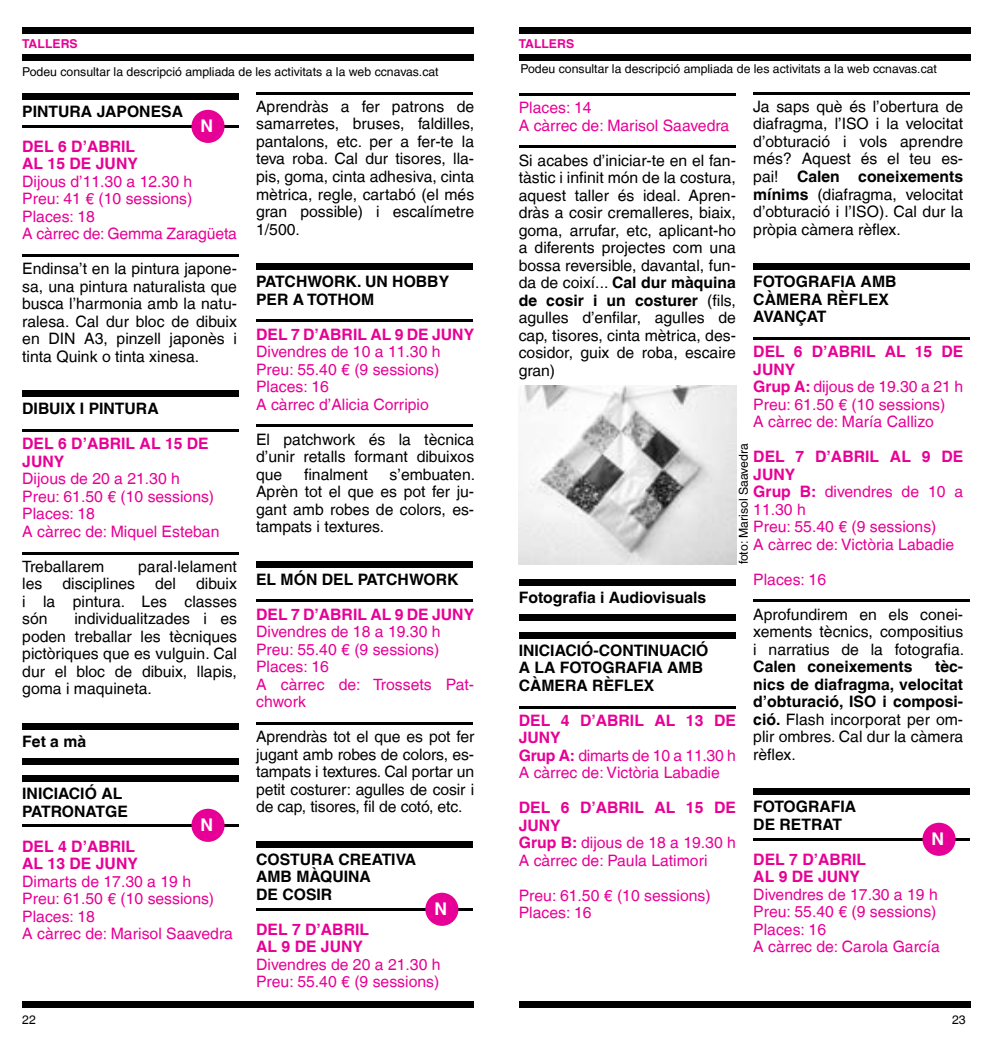
<style>
.page{position:relative;width:993px;height:1042px;background:#fff}
.page>*{position:absolute;margin:0;border:0;box-sizing:border-box;transform-origin:0 0}
.t1{font:700 17.5px "Helvetica LT";color:#fff}
.t2{font:15.75px/17.5px "Helvetica LT";color:#000;text-align:justify}
.t3{font:15.75px/17.5px "Helvetica LT";color:#e70095}
.t4{font:700 15.75px/17.5px "Helvetica LT";color:#000}
.t5{font:700 15.75px/17.5px "Helvetica LT";color:#e70095}
.t6{font:12.25px "Helvetica LT";color:#000}
.t7{font:700 12.25px "Helvetica LT";color:#e70095}
.s1{font-weight:700}
.s2{font-weight:400}
</style>
<div class="page">
<div style="left:22px;top:1001px;width:452px;height:7px;background:#000"></div>
<div style="left:518px;top:1001px;width:452px;height:7px;background:#000"></div>
<div style="left:22px;top:27px;width:452px;height:6px;background:#000"></div>
<div style="left:22px;top:54px;width:452px;height:6px;background:#000"></div>
<div style="left:518px;top:27px;width:452px;height:6px;background:#000"></div>
<div style="left:518px;top:54px;width:452px;height:6px;background:#000"></div>
<div style="left:22px;top:93px;width:217px;height:6px;background:#000"></div>
<hr style="left:22px;top:125px;width:217px;height:3px;background:#000">
<div style="left:191px;top:110px;width:33px;height:33px;background:#e70095;border-radius:50%"></div>
<hr style="left:22px;top:254px;width:217px;height:3px;background:#000">
<div style="left:22px;top:391px;width:217px;height:6px;background:#000"></div>
<hr style="left:22px;top:429px;width:217px;height:3px;background:#000">
<hr style="left:22px;top:552px;width:217px;height:2px;background:#000">
<div style="left:22px;top:723px;width:217px;height:6px;background:#000"></div>
<div style="left:22px;top:758px;width:217px;height:6px;background:#000"></div>
<div style="left:22px;top:776px;width:217px;height:6px;background:#000"></div>
<hr style="left:22px;top:824px;width:217px;height:2px;background:#000">
<div style="left:191px;top:809px;width:33px;height:33px;background:#e70095;border-radius:50%"></div>
<hr style="left:256px;top:92px;width:216px;height:2px;background:#000">
<div style="left:256px;top:263px;width:216px;height:6px;background:#000"></div>
<hr style="left:256px;top:319px;width:216px;height:3px;background:#000">
<hr style="left:256px;top:424px;width:216px;height:3px;background:#000">
<div style="left:256px;top:561px;width:216px;height:6px;background:#000"></div>
<hr style="left:256px;top:599px;width:216px;height:3px;background:#000">
<hr style="left:256px;top:722px;width:216px;height:2px;background:#000">
<div style="left:256px;top:841px;width:216px;height:6px;background:#000"></div>
<hr style="left:256px;top:908px;width:216px;height:2px;background:#000">
<div style="left:425px;top:893px;width:33px;height:33px;background:#e70095;border-radius:50%"></div>
<hr style="left:518px;top:93px;width:217px;height:3px;background:#000">
<hr style="left:518px;top:146px;width:217px;height:2px;background:#000">
<div style="left:518px;top:580px;width:217px;height:6px;background:#000"></div>
<div style="left:518px;top:615px;width:217px;height:6px;background:#000"></div>
<div style="left:518px;top:632px;width:217px;height:6px;background:#000"></div>
<hr style="left:518px;top:706px;width:217px;height:2px;background:#000">
<hr style="left:753px;top:92px;width:216px;height:2px;background:#000">
<div style="left:753px;top:263px;width:216px;height:6px;background:#000"></div>
<hr style="left:753px;top:337px;width:216px;height:2px;background:#000">
<hr style="left:753px;top:599px;width:216px;height:3px;background:#000">
<div style="left:753px;top:788px;width:216px;height:6px;background:#000"></div>
<hr style="left:753px;top:838px;width:216px;height:2px;background:#000">
<div style="left:922px;top:823px;width:33px;height:33px;background:#e70095;border-radius:50%"></div>
<img style="left:518px;top:385px;width:218px;height:179px">
<p class="t7" style="left:22px;top:36px;width:57px">TALLERS</p>
<p class="t7" style="left:518px;top:36px;width:57px">TALLERS</p>
<p class="t6" style="left:22px;top:64px;width:418px">Podeu consultar la descripció ampliada de les activitats a la web ccnavas.cat</p>
<p class="t6" style="left:520px;top:62px;width:418px">Podeu consultar la descripció ampliada de les activitats a la web ccnavas.cat</p>
<p class="t4" style="left:22px;top:102px;width:162px">PINTURA JAPONESA</p>
<p class="t1" style="left:200px;top:115px;width:14px">N</p>
<p class="t5" style="left:22px;top:137px;width:117px">DEL 6 D’ABRIL<br>AL 15 DE JUNY</p>
<p class="t3" style="left:22px;top:172px;width:216px">Dijous d’11.30 a 12.30 h<br>Preu: 41 € (10 sessions)<br>Places: 18<br>A càrrec de: Gemma Zaragüeta</p>
<p class="t2" style="left:22px;top:260px;width:216px">Endinsa’t en la pintura japone&shy;sa, una pintura naturalista que busca l’harmonia amb la natu&shy;ralesa. Cal dur bloc de dibuix en DIN A3, pinzell japonès i tinta Quink o tinta xinesa.</p>
<p class="t4" style="left:22px;top:400px;width:138px">DIBUIX I PINTURA</p>
<p class="t5" style="left:22px;top:435px;width:188px">DEL 6 D’ABRIL AL 15 DE<br>JUNY</p>
<p class="t3" style="left:22px;top:470px;width:199px">Dijous de 20 a 21.30 h<br>Preu: 61.50 € (10 sessions)<br>Places: 18<br>A càrrec de: Miquel Esteban</p>
<p class="t2" style="left:22px;top:557px;width:84px">Treballarem</p>
<p class="t2" style="left:138px;top:557px;width:100px">paral·lelament</p>
<p class="t2" style="left:22px;top:575px;width:22px">les</p>
<p class="t2" style="left:62px;top:575px;width:74px">disciplines</p>
<p class="t2" style="left:155px;top:575px;width:23px">del</p>
<p class="t2" style="left:22px;top:575px;width:216px;text-indent:174px">dibuix i la pintura. Les classes són</p>
<p class="t2" style="left:22px;top:610px;width:216px;text-indent:52px">individualitzades i es poden treballar les tècniques pictòriques que es vulguin. Cal dur el bloc de dibuix, llapis, goma i maquineta.</p>
<p class="t4" style="left:22px;top:732px;width:65px">Fet a mà</p>
<p class="t4" style="left:22px;top:785px;width:107px">INICIACIÓ AL<br>PATRONATGE</p>
<p class="t1" style="left:200px;top:814px;width:14px">N</p>
<p class="t5" style="left:22px;top:837px;width:117px">DEL 4 D’ABRIL<br>AL 13 DE JUNY</p>
<p class="t3" style="left:22px;top:872px;width:212px">Dimarts de 17.30 a 19 h<br>Preu: 61.50 € (10 sessions)<br>Places: 18<br>A càrrec de: Marisol Saavedra</p>
<p class="t2" style="left:256px;top:98px;width:219px">Aprendràs a fer patrons de samarretes, bruses, faldilles, pantalons, etc. per a fer-te la teva roba. Cal dur tisores, lla&shy;pis, goma, cinta adhesiva, cinta mètrica, regle, cartabó (el més gran possible) i escalímetre 1/500.</p>
<p class="t4" style="left:256px;top:272px;width:194px">PATCHWORK. UN HOBBY<br>PER A TOTHOM</p>
<p class="t5" style="left:256px;top:325px;width:219px">DEL 7 D’ABRIL AL 9 DE JUNY</p>
<p class="t3" style="left:256px;top:343px;width:186px">Divendres de 10 a 11.30 h<br>Preu: 55.40 € (9 sessions)<br>Places: 16<br>A càrrec d’Alicia Corripio</p>
<p class="t2" style="left:256px;top:430px;width:219px">El patchwork és la tècnica d’unir retalls formant dibuixos que</p>
<p class="t2" style="left:304px;top:465px;width:65px">finalment</p>
<p class="t2" style="left:256px;top:465px;width:220px;text-indent:133px">s’embuaten.<br>Aprèn tot el que es pot fer ju&shy;gant amb robes de colors, es&shy;tampats i textures.</p>
<p class="t4" style="left:256px;top:570px;width:204px">EL MÓN DEL PATCHWORK</p>
<p class="t5" style="left:256px;top:605px;width:219px">DEL 7 D’ABRIL AL 9 DE JUNY</p>
<p class="t3" style="left:256px;top:623px;width:219px">Divendres de 18 a 19.30 h<br>Preu: 55.40 € (9 sessions)<br>Places: 16<br>A càrrec de: Trossets Pat&shy;chwork</p>
<p class="t2" style="left:256px;top:728px;width:219px">Aprendràs tot el que es pot fer jugant amb robes de colors, es&shy;tampats i textures. Cal portar un petit costurer: agulles de cosir i de cap, tisores, fil de cotó, etc.</p>
<p class="t4" style="left:256px;top:850px;width:162px">COSTURA CREATIVA<br>AMB MÀQUINA<br>DE COSIR</p>
<p class="t1" style="left:434px;top:898px;width:14px">N</p>
<p class="t5" style="left:256px;top:920px;width:114px">DEL 7 D’ABRIL<br>AL 9 DE JUNY</p>
<p class="t3" style="left:256px;top:955px;width:186px">Divendres de 20 a 21.30 h<br>Preu: 55.40 € (9 sessions)</p>
<p class="t2" style="left:753px;top:98px;width:211px">Ja saps què és l’obertura de diafragma, l’ISO i la velocitat d’obturació i vols aprendre més? Aquest és el teu es&shy;pai! <span class="s1">Calen coneixements mínims</span> (diafragma, velocitat d’obturació i l’ISO). Cal dur la pròpia càmera rèflex.</p>
<p class="t4" style="left:753px;top:272px;width:145px">FOTOGRAFIA AMB<br>CÀMERA RÈFLEX<br>AVANÇAT</p>
<p class="t3" style="left:753px;top:343px;width:211px"><span class="s1">DEL 6 D’ABRIL AL 15 DE<br>JUNY<br>Grup A:</span> dijous de 19.30 a 21 h<br>Preu: 61.50 € (10 sessions)<br>A càrrec de: María Callizo</p>
<p class="t3" style="left:753px;top:448px;width:211px"><span class="s1">DEL 7 D’ABRIL AL 9 DE<br>JUNY<br>Grup B:</span> divendres de 10 a<br>11.30 h<br>Preu: 55.40 € (9 sessions)<br>A càrrec de: Victòria Labadie</p>
<p class="t3" style="left:753px;top:570px;width:74px">Places: 16</p>
<p class="t2" style="left:753px;top:605px;width:212px">Aprofundirem en els conei&shy;xements tècnics, compositius i narratius de la fotografia.</p>
<p class="t4" style="left:753px;top:657px;width:161px">Calen coneixements</p>
<p class="t3" style="left:518px;top:99px;width:212px">Places: 14<br>A càrrec de: Marisol Saavedra</p>
<p class="t2" style="left:518px;top:151px;width:218px">Si acabes d’iniciar-te en el fan&shy;tàstic i infinit món de la costura, aquest taller és ideal. Apren&shy;dràs a cosir cremalleres, biaix, goma, arrufar, etc, aplicant-ho a diferents projectes com una bossa reversible, davantal, fun&shy;da de coixí... <span class="s1">Cal dur màquina de cosir i un costurer</span> (fils, agulles d’enfilar, agulles de cap, tisores, cinta mètrica, des&shy;cosidor, guix de roba, escaire gran)</p>
<p class="t6" style="left:736px;top:564px;width:123px;rotate:-90deg">foto: Marisol Saavedra</p>
<p class="t4" style="left:518px;top:589px;width:189px">Fotografia i Audiovisuals</p>
<p class="t4" style="left:518px;top:641px;width:191px">INICIACIÓ-CONTINUACIÓ<br>A LA FOTOGRAFIA AMB<br>CÀMERA RÈFLEX</p>
<p class="t3" style="left:518px;top:711px;width:218px"><span class="s1">DEL 4 D’ABRIL AL 13 DE<br>JUNY<br>Grup A:</span> dimarts de 10 a 11.30 h<br>A càrrec de: Victòria Labadie</p>
<p class="t3" style="left:518px;top:799px;width:218px"><span class="s1">DEL 6 D’ABRIL AL 15 DE<br>JUNY<br>Grup B:</span> dijous de 18 a 19.30 h<br>A càrrec de: Paula Latimori</p>
<p class="t3" style="left:518px;top:886px;width:193px">Preu: 61.50 € (10 sessions)<br>Places: 16</p>
<p class="t4" style="left:753px;top:657px;width:211px;text-align:justify;text-indent:182px">tèc&shy;nics de diafragma, velocitat d’obturació, ISO i composi&shy;ció. <span class="s2">Flash incorporat per om&shy;plir ombres. Cal dur la càmera rèflex.</span></p>
<p class="t4" style="left:753px;top:797px;width:104px">FOTOGRAFIA<br>DE RETRAT</p>
<p class="t1" style="left:931px;top:828px;width:14px">N</p>
<p class="t5" style="left:753px;top:850px;width:114px">DEL 7 D’ABRIL<br>AL 9 DE JUNY</p>
<p class="t3" style="left:753px;top:885px;width:188px">Divendres de 17.30 a 19 h<br>Preu: 55.40 € (9 sessions)<br>Places: 16<br>A càrrec de: Carola García</p>
<p class="t6" style="left:22px;top:1012px;width:15px">22</p>
<p class="t6" style="left:951px;top:1012px;width:15px">23</p>
</div>
